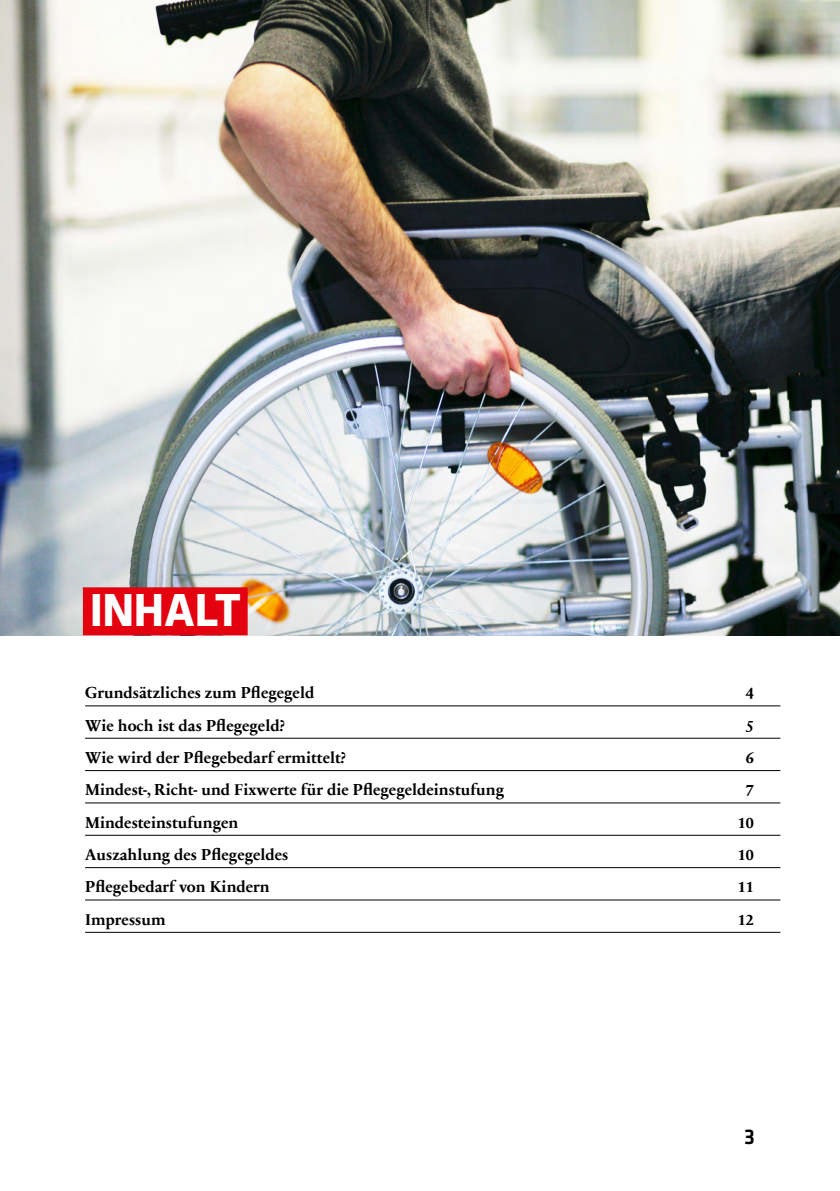
<style>
.page{position:relative;width:840px;height:1191px;background:#fff}
.page>*{position:absolute;margin:0;border:0;box-sizing:border-box;transform-origin:0 0}
.t1{font:700 48px "Klavika Basic";letter-spacing:-.02em;color:#fff}
.t2{font:500 22px "Klavika Basic";color:#000}
.t3{font:700 16px "Sabon Next Com";color:#000}
</style>
<div class="page">
<img style="left:0;top:0;width:839px;height:635px">
<hr style="left:85px;top:705px;width:695px;height:1px;background:#000">
<hr style="left:85px;top:738px;width:695px;height:1px;background:#000">
<hr style="left:85px;top:770px;width:695px;height:1px;background:#000">
<hr style="left:85px;top:802px;width:695px;height:1px;background:#000">
<hr style="left:85px;top:835px;width:695px;height:1px;background:#000">
<hr style="left:85px;top:867px;width:695px;height:1px;background:#000">
<hr style="left:85px;top:899px;width:695px;height:1px;background:#000">
<hr style="left:85px;top:932px;width:695px;height:1px;background:#000">
<div style="left:83px;top:587px;width:164px;height:48px;background:#e3000f"></div>
<h1 class="t1" style="left:89px;top:575px;width:153px">INHALT</h1>
<p class="t3" style="left:85px;top:680px;width:231px">Grundsätzliches zum Pflegegeld</p>
<p class="t3" style="left:745px;top:680px;width:9px">4</p>
<p class="t3" style="left:85px;top:712px;width:201px">Wie hoch ist das Pflegegeld?</p>
<p class="t3" style="left:745px;top:712px;width:9px">5</p>
<p class="t3" style="left:85px;top:745px;width:262px">Wie wird der Pflegebedarf ermittelt?</p>
<p class="t3" style="left:745px;top:745px;width:9px">6</p>
<p class="t3" style="left:85px;top:777px;width:420px">Mindest-, Richt- und Fixwerte für die Pflegegeldeinstufung</p>
<p class="t3" style="left:745px;top:777px;width:9px">7</p>
<p class="t3" style="left:85px;top:809px;width:155px">Mindesteinstufungen</p>
<p class="t3" style="left:737px;top:809px;width:17px">10</p>
<p class="t3" style="left:85px;top:842px;width:205px">Auszahlung des Pflegegeldes</p>
<p class="t3" style="left:737px;top:842px;width:17px">10</p>
<p class="t3" style="left:85px;top:874px;width:186px">Pflegebedarf von Kindern</p>
<p class="t3" style="left:737px;top:874px;width:17px">11</p>
<p class="t3" style="left:85px;top:906px;width:82px">Impressum</p>
<p class="t3" style="left:737px;top:906px;width:17px">12</p>
<h2 class="t2" style="left:743px;top:1122px;width:12px">3</h2>
</div>
